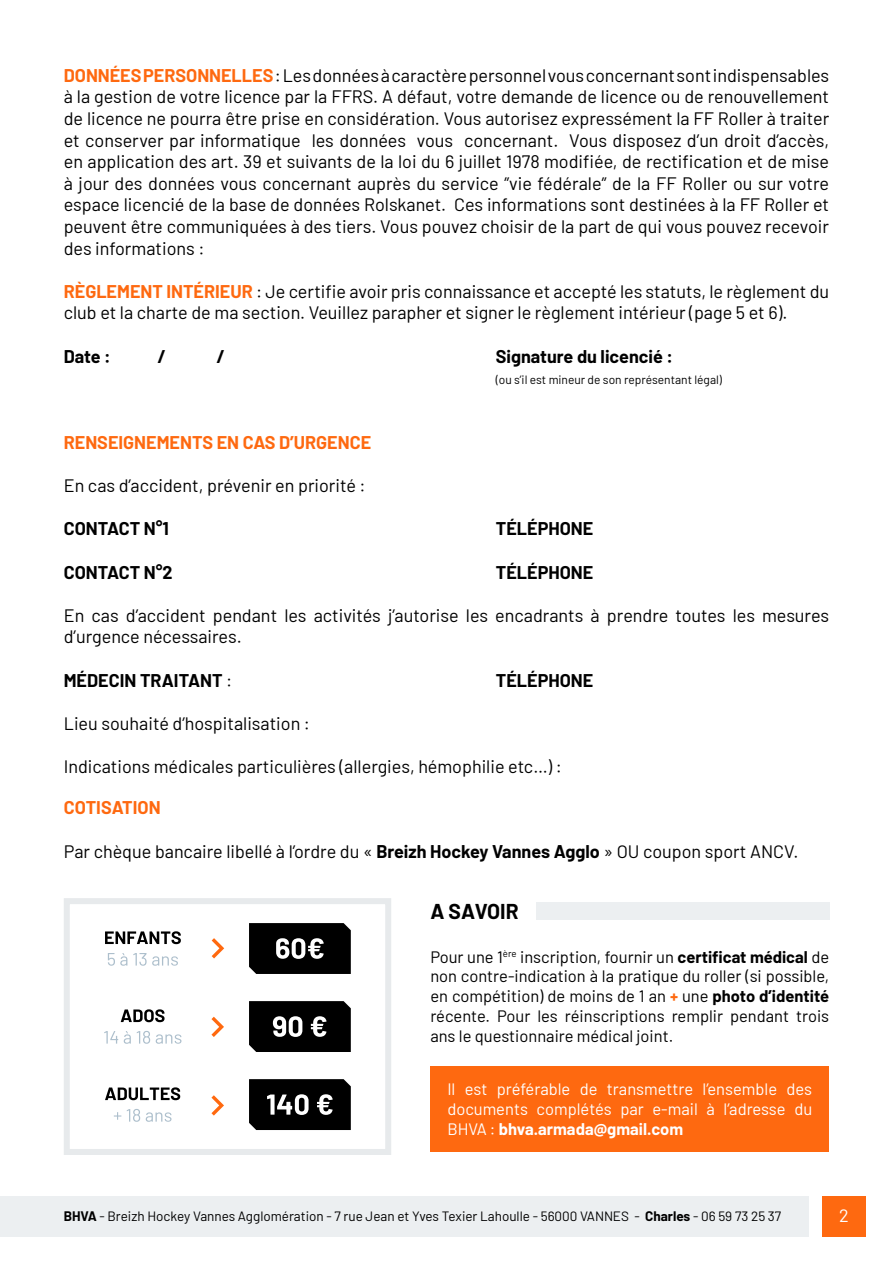
<style>
.page{position:relative;width:893px;height:1263px;background:#fff}
.page>*{position:absolute;margin:0;border:0;box-sizing:border-box;transform-origin:0 0}
.t1{font:700 21px "Barlow";color:#000}
.t2{font:18px/21.6px "Barlow";color:#000}
.t3{font:700 18px "Barlow";color:#000}
.t4{font:700 18px "Barlow";color:#fe6910}
.t5{font:18px "Barlow";color:#fff}
.t6{font:16.5px/19.8px "Barlow";color:#000;text-align:justify}
.t7{font:16.5px/19.8px "Barlow";color:#fff;text-align:justify}
.t8{font:13.5px "Barlow";color:#000}
.t9{font:12px "Barlow";color:#000}
.s1{font-weight:700;color:#fe6910}
.s2{font-weight:400}
.s3{font-weight:700}
</style>
<div class="page">
<div style="left:0;top:1195px;width:808px;height:41px;background:#eceff1"></div>
<div style="left:822px;top:1195px;width:44px;height:41px;background:#fe6910"></div>
<div style="left:430px;top:1066px;width:399px;height:85px;background:#fe6910"></div>
<div style="left:64px;top:898px;width:327px;height:257px;border:6px solid #e7eaec"></div>
<div style="left:536px;top:902px;width:293px;height:17px;background:#eceff1"></div>
<svg style="left:105px;top:931px;width:76px;height:13px"></svg>
<svg style="left:108px;top:953px;width:19px;height:13px"></svg>
<svg style="left:133px;top:953px;width:45px;height:13px"></svg>
<svg style="left:249px;top:923px;width:102px;height:51px;background:#1d1d1d"></svg>
<svg style="left:121px;top:1009px;width:44px;height:13px"></svg>
<svg style="left:104px;top:1031px;width:14px;height:12px"></svg>
<svg style="left:124px;top:1031px;width:7px;height:13px"></svg>
<svg style="left:137px;top:1031px;width:13px;height:13px"></svg>
<svg style="left:156px;top:1034px;width:25px;height:10px"></svg>
<svg style="left:249px;top:1001px;width:102px;height:51px;background:#1d1d1d"></svg>
<svg style="left:105px;top:1087px;width:75px;height:13px"></svg>
<svg style="left:114px;top:1112px;width:7px;height:8px"></svg>
<svg style="left:127px;top:1109px;width:13px;height:13px"></svg>
<svg style="left:146px;top:1112px;width:25px;height:10px"></svg>
<svg style="left:249px;top:1079px;width:102px;height:51px;background:#202020"></svg>
<svg style="left:212px;top:938px;width:12px;height:20px"></svg>
<svg style="left:211px;top:1017px;width:13px;height:20px"></svg>
<svg style="left:211px;top:1095px;width:13px;height:20px"></svg>
<p class="t2" style="left:64px;top:63px;width:767px;text-align:justify"><span class="s1">DONNÉES PERSONNELLES</span> : Les données à caractère personnel vous concernant sont indispensables à la gestion de votre licence par la FFRS. A défaut, votre demande de licence ou de renouvellement de licence ne pourra être prise en considération. Vous autorisez expressément la FF Roller à traiter et conserver par informatique les données vous concernant. Vous disposez d’un droit d’accès, en application des art. 39 et suivants de la loi du 6 juillet 1978 modifiée, de rectification et de mise à jour des données vous concernant auprès du service ”vie fédérale” de la FF Roller ou sur votre espace licencié de la base de données Rolskanet. Ces informations sont destinées à la FF Roller et peuvent être communiquées à des tiers. Vous pouvez choisir de la part de qui vous pouvez recevoir des informations :</p>
<p class="t2" style="left:64px;top:279px;width:767px"><span class="s1">RÈGLEMENT INTÉRIEUR</span> : Je certifie avoir pris connaissance et accepté les statuts, le règlement du club et la charte de ma section. Veuillez parapher et signer le règlement intérieur (page 5 et 6).</p>
<p class="t3" style="left:64px;top:343px;width:49px">Date :</p>
<p class="t3" style="left:158px;top:343px;width:10px">/</p>
<p class="t3" style="left:217px;top:343px;width:10px">/</p>
<p class="t3" style="left:496px;top:343px;width:179px">Signature du licencié :</p>
<p class="t9" style="left:496px;top:371px;width:228px">(ou s’il est mineur de son représentant légal)</p>
<p class="t4" style="left:64px;top:429px;width:309px">RENSEIGNEMENTS EN CAS D’URGENCE</p>
<p class="t2" style="left:64px;top:474px;width:303px">En cas d’accident, prévenir en priorité :</p>
<p class="t3" style="left:64px;top:516px;width:107px">CONTACT N°1</p>
<p class="t3" style="left:496px;top:516px;width:99px">TÉLÉPHONE</p>
<p class="t3" style="left:64px;top:559px;width:110px">CONTACT N°2</p>
<p class="t3" style="left:496px;top:559px;width:99px">TÉLÉPHONE</p>
<p class="t2" style="left:64px;top:603px;width:767px">En cas d’accident pendant les activités j’autorise les encadrants à prendre toutes les mesures d’urgence nécessaires.</p>
<p class="t3" style="left:64px;top:667px;width:170px">MÉDECIN TRAITANT <span class="s2">:</span></p>
<p class="t3" style="left:496px;top:667px;width:99px">TÉLÉPHONE</p>
<p class="t2" style="left:64px;top:711px;width:248px">Lieu souhaité d’hospitalisation :</p>
<p class="t2" style="left:64px;top:754px;width:500px">Indications médicales particulières (allergies, hémophilie etc…) :</p>
<p class="t4" style="left:64px;top:795px;width:98px">COTISATION</p>
<p class="t2" style="left:64px;top:839px;width:736px">Par chèque bancaire libellé à l’ordre du « <span class="s3">Breizh Hockey Vannes Agglo</span> » OU coupon sport ANCV.</p>
<p class="t1" style="left:430px;top:896px;width:90px">A SAVOIR</p>
<p class="t6" style="left:430px;top:945px;width:400px">Pour une 1<sup>ère</sup> inscription, fournir un <span class="s3">certificat médical</span> de non contre-indication à la pratique du roller (si possible, en compétition) de moins de 1 an <span class="s1">+</span> une <span class="s3">photo d’identité </span>récente. Pour les réinscriptions remplir pendant trois ans le questionnaire médical joint.</p>
<p class="t7" style="left:447px;top:1078px;width:366px">Il est préférable de transmettre l’ensemble des documents complétés par e-mail à l’adresse du BHVA : <span class="s3">bhva.armada@gmail.com</span></p>
<p class="t8" style="left:64px;top:1206px;width:719px"><span class="s3">BHVA</span> - Breizh Hockey Vannes Agglomération - 7 rue Jean et Yves Texier Lahoulle - 56000 VANNES - <span class="s3">Charles</span> - 06 59 73 25 37</p>
<p class="t5" style="left:839px;top:1202px;width:11px">2</p>
</div>
